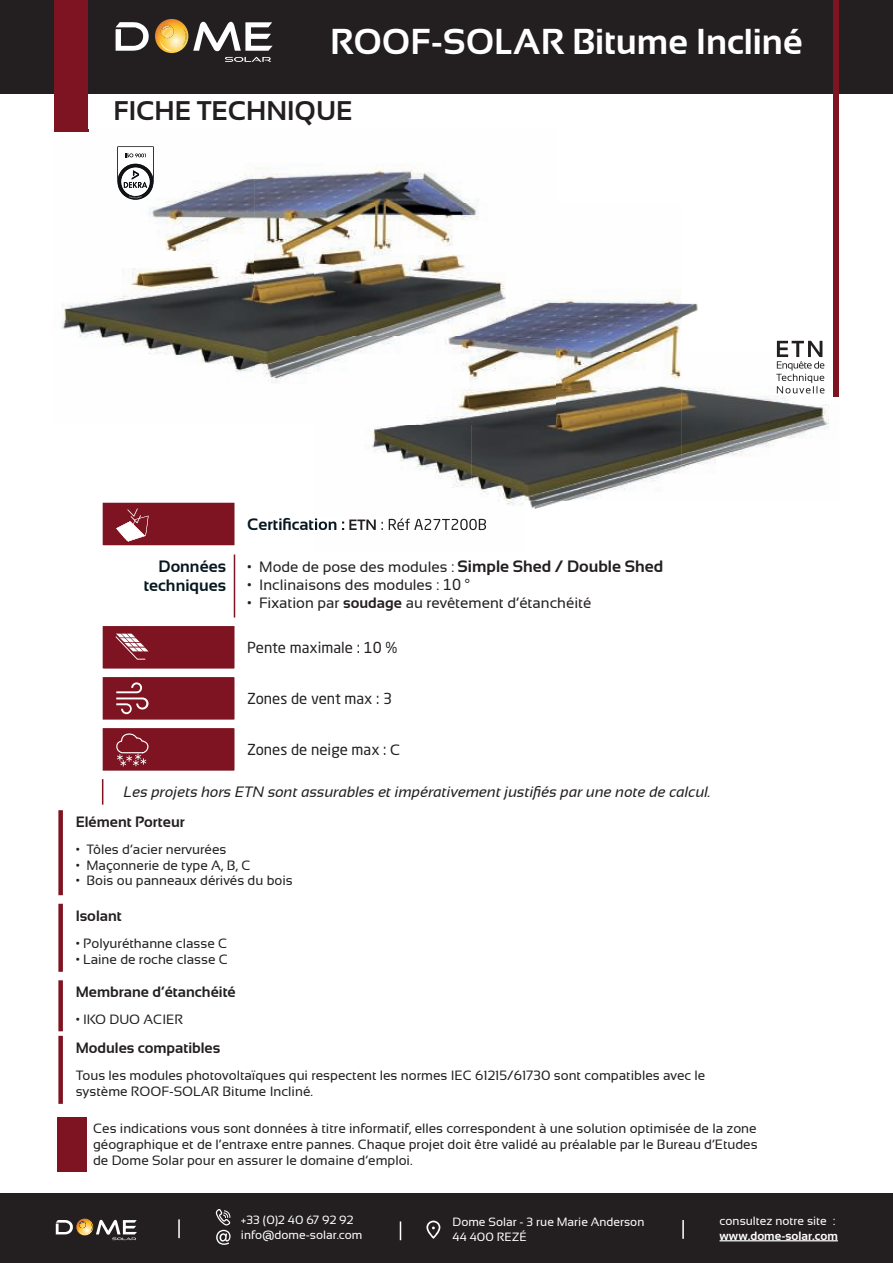
<style>
.page{position:relative;width:893px;height:1263px;background:#fff}
.page>*{position:absolute;margin:0;border:0;box-sizing:border-box;transform-origin:0 0}
.t1{font:700 36px "Sansation";color:#fff}
.t2{font:700 27px "Sansation";color:#231f20}
.t3{font:700 16.5px/19.8px "Sansation";color:#071822;text-align:right}
.t4{font:15px/18px "Sansation";color:#231f20}
.t5{font:italic 15px "Sansation";color:#231f20}
.t6{font:700 15px "Sansation";color:#231f20}
.t7{font:15px "Neo Sans Std";color:#231f20}
.t8{font:13.5px/16.2px "Sansation";color:#231f20}
.t9{font:12px/15px "Sansation";color:#fff}
.t10{font:700 12px "Sansation";color:#fff}
.s1{font-weight:700;font-size:16.5px}
.s2{font-family:"Neo Sans Std"}
.s3{font-weight:700}
.s4{font-family:"Sansation"}
</style>
<div class="page">
<div style="left:0;top:1193px;width:893px;height:70px;background:#231f20"></div>
<svg style="left:56px;top:1218px;width:81px;height:22px"></svg>
<hr style="left:720px;top:1240px;width:118px;height:1px;background:#fff">
<svg style="left:178px;top:1219px;width:2px;height:19px"></svg>
<svg style="left:400px;top:1221px;width:1px;height:19px"></svg>
<svg style="left:682px;top:1220px;width:2px;height:19px"></svg>
<svg style="left:426px;top:1220px;width:14px;height:19px"></svg>
<svg style="left:216px;top:1209px;width:15px;height:36px"></svg>
<div style="left:0;top:0;width:893px;height:94px;background:#231f20"></div>
<svg style="left:116px;top:22px;width:33px;height:29px"></svg>
<svg style="left:193px;top:22px;width:80px;height:29px"></svg>
<svg style="left:225px;top:57px;width:46px;height:5px"></svg>
<img style="left:155px;top:19px;width:32px;height:34px">
<svg style="left:160px;top:25px;width:14px;height:26px"></svg>
<img style="left:183px;top:29px;width:5px;height:17px">
<div style="left:834px;top:0;width:5px;height:396px;background:#7e1321"></div>
<div style="left:54px;top:0;width:34px;height:129px;background:#7e1321"></div>
<svg style="left:58px;top:810px;width:5px;height:294px"></svg>
<hr style="left:234px;top:554px;width:1px;height:63px;background:#7e1321">
<svg style="left:102px;top:779px;width:1px;height:26px"></svg>
<svg style="left:102px;top:503px;width:132px;height:268px"></svg>
<img style="left:555px;top:203px;width:279px;height:149px">
<img style="left:524px;top:352px;width:315px;height:157px">
<img style="left:344px;top:425px;width:180px;height:106px">
<img style="left:834px;top:352px;width:5px;height:44px">
<img style="left:777px;top:341px;width:45px;height:16px">
<img style="left:777px;top:361px;width:47px;height:9px">
<img style="left:776px;top:374px;width:48px;height:9px">
<img style="left:777px;top:386px;width:47px;height:7px">
<img style="left:315px;top:518px;width:29px;height:12px">
<img style="left:349px;top:518px;width:137px;height:12px">
<img style="left:382px;top:518px;width:76px;height:12px">
<img style="left:54px;top:129px;width:200px;height:244px">
<img style="left:254px;top:167px;width:225px;height:61px">
<img style="left:254px;top:228px;width:60px;height:155px">
<img style="left:117px;top:147px;width:37px;height:6px">
<img style="left:118px;top:147px;width:35px;height:6px">
<svg style="left:116px;top:153px;width:39px;height:47px"></svg>
<img style="left:54px;top:129px;width:34px;height:2px">
<img style="left:314px;top:203px;width:241px;height:222px">
<div style="left:57px;top:1117px;width:30px;height:54px;background:#7e1321"></div>
<h1 class="t1" style="left:330px;top:29px;width:474px">ROOF-SOLAR Bitume Incliné</h1>
<h2 class="t2" style="left:114px;top:101px;width:240px">FICHE TECHNIQUE</h2>
<p class="t3" style="left:144px;top:557px;width:84px">Données techniques</p>
<p class="t4" style="left:247px;top:559px;width:417px">ï Mode de pose des modules : <span class="s1">Simple Shed / Double Shed </span>ï Inclinaisons des modules : <span class="s2">10 °<br></span>ï Fixation par <span class="s3">soudage</span> au revêtement d’étanchéité</p>
<p class="t7" style="left:247px;top:641px;width:152px">Pente maximale : 10 %</p>
<p class="t7" style="left:247px;top:692px;width:146px">Zones de vent max : 3</p>
<p class="t7" style="left:247px;top:743px;width:155px">Zones de neige max : <span class="s4">C</span></p>
<p class="t5" style="left:124px;top:784px;width:589px">Les projets hors ETN sont assurables et impérativement justifiés par une note de calcul.</p>
<p class="t6" style="left:76px;top:816px;width:111px">Elément Porteur</p>
<p class="t8" style="left:76px;top:843px;width:219px;line-height:15.6px">ï Tôles d’acier nervurées<br>ï Maçonnerie de type A, B, C<br>ï Bois ou panneaux dérivés du bois</p>
<p class="t6" style="left:76px;top:910px;width:48px">Isolant</p>
<p class="t8" style="left:76px;top:936px;width:154px">ï Polyuréthanne classe C ï Laine de roche classe C</p>
<p class="t6" style="left:76px;top:987px;width:162px">Membrane d’étanchéité</p>
<p class="t8" style="left:76px;top:1013px;width:109px">ï IKO DUO ACIER</p>
<p class="t6" style="left:76px;top:1042px;width:146px">Modules compatibles</p>
<p class="t8" style="left:76px;top:1068px;width:631px">Tous les modules photovoltaïques qui respectent les normes IEC 61215/61730 sont compatibles avec le système ROOF-SOLAR Bitume Incliné.</p>
<p class="t8" style="left:93px;top:1121px;width:666px;text-align:justify">Ces indications vous sont données à titre informatif, elles correspondent à une solution optimisée de la zone géographique et de l’entraxe entre pannes. Chaque projet doit être validé au préalable par le Bureau d’Etudes de Dome Solar pour en assurer le domaine d’emploi.</p>
<p class="t9" style="left:241px;top:1213px;width:123px">+33 (0)2 40 67 92 92 info@dome-solar.com</p>
<p class="t9" style="left:453px;top:1215px;width:193px">Dome Solar - 3 rue Marie Anderson<br>44 400 REZÉ</p>
<p class="t9" style="left:720px;top:1214px;width:117px">consultez notre site :</p>
<p class="t10" style="left:720px;top:1231px;width:120px">www.dome-solar.com</p>
</div>
